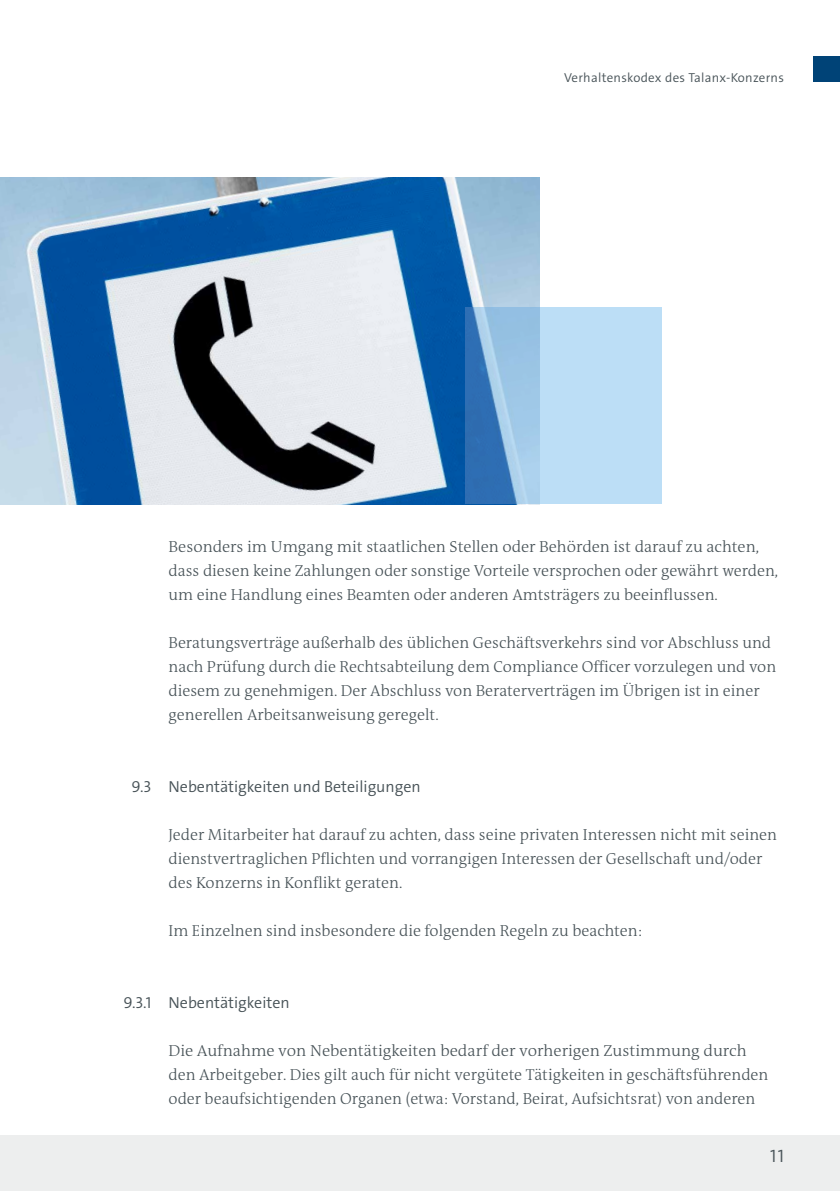
<style>
.page{position:relative;width:840px;height:1191px;background:#fff}
.page>*{position:absolute;margin:0;border:0;box-sizing:border-box;transform-origin:0 0}
.t1{font:18px "The Sans LP4 Se Lig";color:#475257}
.t2{font:300 16px/24px "The Antiqua B W3";color:#475257}
.t3{font:16px "The Sans LP4 Se Lig";color:#475257}
.t4{font:13px "The Sans LP4 Se Lig";letter-spacing:.02em;color:#475257}
</style>
<div class="page">
<div style="left:0;top:1134px;width:839px;height:57px;background:#edeeee"></div>
<div style="left:812px;top:57px;width:27px;height:25px;background:#004377"></div>
<img style="left:0;top:178px;width:539px;height:326px">
<svg style="left:464px;top:307px;width:197px;height:197px;fill:#bcdef6"></svg>
<p class="t4" style="left:564px;top:69px;width:221px">Verhaltenskodex des Talanx-Konzerns</p>
<p class="t2" style="left:168px;top:535px;width:611px">Besonders im Umgang mit staatlichen Stellen oder Behörden ist darauf zu achten, dass diesen keine Zahlungen oder sonstige Vorteile versprochen oder gewährt werden, um eine Handlung eines Beamten oder anderen Amtsträgers zu beeinflussen.</p>
<p class="t2" style="left:168px;top:631px;width:609px">Beratungsverträge außerhalb des üblichen Geschäftsverkehrs sind vor Abschluss und nach Prüfung durch die Rechtsabteilung dem Compliance Officer vorzulegen und von diesem zu genehmigen. Der Abschluss von Beraterverträgen im Übrigen ist in einer generellen Arbeitsanweisung geregelt.</p>
<p class="t3" style="left:131px;top:776px;width:290px">9.3 Nebentätigkeiten und Beteiligungen</p>
<p class="t2" style="left:168px;top:823px;width:609px">Jeder Mitarbeiter hat darauf zu achten, dass seine privaten Interessen nicht mit seinen dienstvertraglichen Pflichten und vorrangigen Interessen der Gesellschaft und/oder des Konzerns in Konflikt geraten.</p>
<p class="t2" style="left:168px;top:919px;width:475px">Im Einzelnen sind insbesondere die folgenden Regeln zu beachten:</p>
<p class="t3" style="left:123px;top:992px;width:167px">9.3.1 Nebentätigkeiten</p>
<p class="t2" style="left:168px;top:1039px;width:601px">Die Aufnahme von Nebentätigkeiten bedarf der vorherigen Zustimmung durch den Arbeitgeber. Dies gilt auch für nicht vergütete Tätigkeiten in geschäftsführenden oder beaufsichtigenden Organen (etwa: Vorstand, Beirat, Aufsichtsrat) von anderen</p>
<p class="t1" style="left:769px;top:1144px;width:15px">11</p>
</div>
